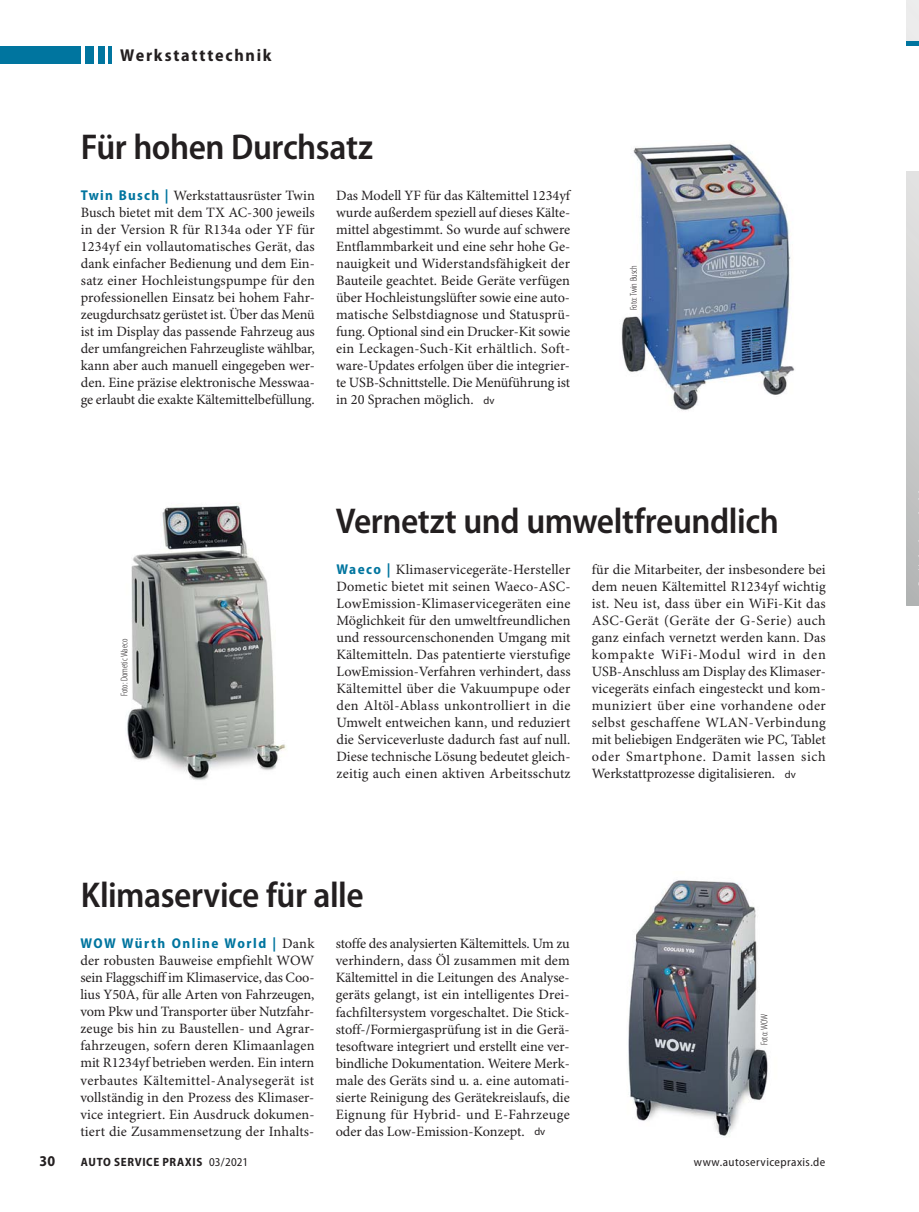
<style>
.page{position:relative;width:919px;height:1212px;background:#fff}
.page>*{position:absolute;margin:0;border:0;box-sizing:border-box;transform-origin:0 0}
.t1{font:600 semi-condensed 36px "Myriad Pro";letter-spacing:-.015em;color:#231f20}
.t2{font:700 semi-condensed 17.25px "Myriad Pro";letter-spacing:.1em;color:#231f20}
.t3{font:700 semi-condensed 15px "Myriad Pro";color:#231f20}
.t4{font:14.25px/17px "Minion Pro";color:#231f20;text-align:justify}
.t5{font:700 semi-condensed 14.25px "Myriad Pro";letter-spacing:.105em;color:#00759f}
.t6{font:700 semi-condensed 12px "Myriad Pro";letter-spacing:.055em;color:#231f20}
.t7{font:semi-condensed 12px "Myriad Pro";letter-spacing:.035em;color:#231f20}
.t8{font:300 condensed 9.75px "Myriad Pro";color:#231f20}
.s1{font-family:"Myriad Pro";font-weight:700;font-stretch:semi-condensed;color:#00759f}
.s2{font-family:"Myriad Pro";font-size:10.5px}
.s3{font-family:"Minion Pro";font-weight:400;font-stretch:normal;color:#231f20}
.s4{font-weight:400}
</style>
<div class="page">
<hr style="left:108px;top:47px;width:4px;height:17px;background:#00759f">
<div style="left:85px;top:47px;width:9px;height:17px;background:#00759f"></div>
<div style="left:98px;top:47px;width:6px;height:17px;background:#00759f"></div>
<div style="left:0;top:47px;width:81px;height:17px;background:#00759f"></div>
<img style="left:628px;top:880px;width:140px;height:258px">
<img style="left:621px;top:143px;width:174px;height:268px">
<img style="left:127px;top:503px;width:159px;height:277px">
<svg style="left:906px;top:0;width:12px;height:606px;background:#cfcfcf"></svg>
<div style="left:906px;top:45px;width:12px;height:126px;background:#fff"></div>
<hr style="left:906px;top:41px;width:12px;height:4px;background:#00759f">
<p class="t2" style="left:120px;top:49px;width:153px">Werkstatttechnik</p>
<h1 class="t1" style="left:81px;top:133px;width:293px">Für hohen Durchsatz</h1>
<p class="t4" style="left:81px;top:188px;width:235px"><span class="s1">Twin Busch |</span> Werkstattausrüster Twin Busch bietet mit dem TX AC-300 jeweils in der Version R für R134a oder YF für 1234yf ein vollautomatisches Gerät, das dank einfacher Bedienung und dem Ein&shy;satz einer Hochleistungspumpe für den professionellen Einsatz bei hohem Fahr&shy;zeugdurchsatz gerüstet ist. Über das Menü ist im Display das passende Fahrzeug aus der umfangreichen Fahrzeugliste wählbar, kann aber auch manuell eingegeben wer&shy;den. Eine präzise elektronische Messwaa&shy;ge erlaubt die exakte Kältemittelbefüllung.</p>
<p class="t4" style="left:336px;top:188px;width:235px">Das Modell YF für das Kältemittel 1234yf wurde außerdem speziell auf dieses Kälte&shy;mittel abgestimmt. So wurde auf schwere Entflammbarkeit und eine sehr hohe Ge&shy;nauigkeit und Widerstandsfähigkeit der Bauteile geachtet. Beide Geräte verfügen über Hochleistungslüfter sowie eine auto&shy;matische Selbstdiagnose und Statusprü&shy;fung. Optional sind ein Drucker-Kit sowie ein Leckagen-Such-Kit erhältlich. Soft&shy;ware-Updates erfolgen über die integrier&shy;te USB-Schnittstelle. Die Menüführung ist in 20 Sprachen möglich. <span class="s2">dv</span></p>
<p class="t8" style="left:627px;top:310px;width:47px;rotate:-90deg">Foto: Twin Busch</p>
<p class="t8" style="left:118px;top:696px;width:59px;rotate:-90deg">Foto: Dometic Waeco</p>
<h1 class="t1" style="left:336px;top:507px;width:444px">Vernetzt und umweltfreundlich</h1>
<p class="t4" style="left:336px;top:562px;width:235px"><span class="s1">Waeco |</span> Klimaservicegeräte-Hersteller Dometic bietet mit seinen Waeco- ASC-LowEmission-Klimaservicegeräten eine Möglichkeit für den umweltfreundlichen und ressourcenschonenden Umgang mit Kältemitteln. Das patentierte vierstufige LowEmission-Verfahren verhindert, dass Kältemittel über die Vakuumpupe oder den Altöl-Ablass unkontrolliert in die Umwelt entweichen kann, und reduziert die Serviceverluste dadurch fast auf null.<br>Diese technische Lösung bedeutet gleich&shy;zeitig auch einen aktiven Arbeitsschutz</p>
<p class="t4" style="left:591px;top:562px;width:235px">für die Mitarbeiter, der insbesondere bei dem neuen Kältemittel R1234yf wichtig ist. Neu ist, dass über ein WiFi-Kit das ASC-Gerät (Geräte der G-Serie) auch ganz einfach vernetzt werden kann. Das kompakte WiFi-Modul wird in den USB-Anschluss am Display des Klimaser&shy;vicegeräts einfach eingesteckt und kom&shy;muniziert über eine vorhandene oder selbst geschaffene WLAN-Verbindung mit beliebigen Endgeräten wie PC, Tablet oder Smartphone. Damit lassen sich Werkstattprozesse digitalisieren. <span class="s2">dv</span></p>
<h1 class="t1" style="left:81px;top:882px;width:284px">Klimaservice für alle</h1>
<p class="t5" style="left:80px;top:938px;width:235px">WOW Würth Online World | <span class="s3">Dank</span></p>
<p class="t4" style="left:80px;top:953px;width:235px">der robusten Bauweise empfiehlt WOW sein Flaggschiff im Klimaservice, das Coo&shy;lius Y50A, für alle Arten von Fahrzeugen, vom Pkw und Transporter über Nutzfahr&shy;zeuge bis hin zu Baustellen- und Agrar&shy;fahrzeugen, sofern deren Klimaanlagen mit R1234yf betrieben werden. Ein intern verbautes Kältemittel-Analysegerät ist vollständig in den Prozess des Klimaser&shy;vice integriert. Ein Ausdruck dokumen&shy;tiert die Zusammensetzung der Inhalts-</p>
<p class="t4" style="left:335px;top:937px;width:235px">stoffe des analysierten Kältemittels. Um zu verhindern, dass Öl zusammen mit dem Kältemittel in die Leitungen des Analyse&shy;geräts gelangt, ist ein intelligentes Drei&shy;fachfiltersystem vorgeschaltet. Die Stick&shy;stoff-/Formiergasprüfung ist in die Gerä&shy;tesoftware integriert und erstellt eine ver&shy;bindliche Dokumentation. Weitere Merk&shy;male des Geräts sind u. a. eine automati&shy;sierte Reinigung des Gerätekreislaufs, die Eignung für Hybrid- und E-Fahrzeuge oder das Low-Emission-Konzept. <span class="s2">dv</span></p>
<p class="t8" style="left:758px;top:1045px;width:32px;rotate:-90deg">Foto: WOW</p>
<p class="t3" style="left:39px;top:1155px;width:17px">30</p>
<p class="t6" style="left:81px;top:1157px;width:169px">AUTO SERVICE PRAXIS <span class="s4">03/2021</span></p>
<p class="t7" style="left:693px;top:1157px;width:133px">www.autoservicepraxis.de</p>
</div>
